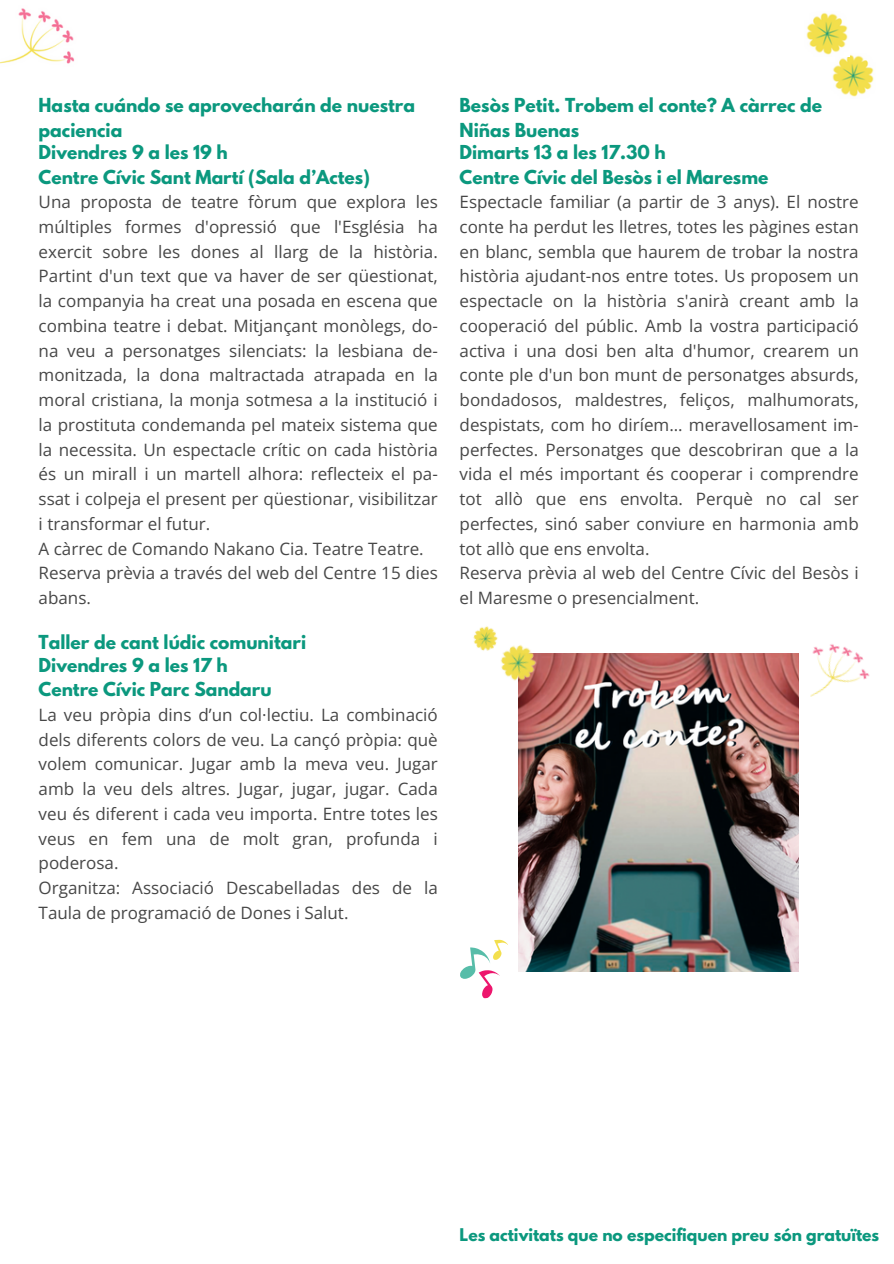
<style>
.page{position:relative;width:894px;height:1264px;background:#fff}
.page>*{position:absolute;margin:0;border:0;box-sizing:border-box;transform-origin:0 0}
.t1{font:17.1px/24.8px "Open Sans";color:#474747}
.t2{font:700 17.1px/24.8px "League Spartan";color:#0b987e}
.t3{font:700 15.6px "League Spartan";color:#0b987e}
</style>
<div class="page">
<img style="left:0;top:8px;width:74px;height:56px">
<img style="left:832px;top:54px;width:42px;height:43px">
<img style="left:806px;top:12px;width:43px;height:44px">
<img style="left:518px;top:653px;width:280px;height:318px">
<img style="left:500px;top:645px;width:42px;height:43px">
<img style="left:473px;top:626px;width:29px;height:30px">
<img style="left:794px;top:644px;width:76px;height:59px">
<svg style="left:460px;top:939px;width:48px;height:60px"></svg>
<p class="t2" style="left:39px;top:95px;width:378px">Hasta cuándo se aprovecharán de nuestra paciencia</p>
<p class="t2" style="left:39px;top:142px;width:333px">Divendres 9 a les 19 h<br>Centre Cívic Sant Martí (Sala d’Actes)</p>
<p class="t1" style="left:39px;top:189px;width:400px;text-align:justify">Una proposta de teatre fòrum que explora les múltiples formes d'opressió que l'Església ha exercit sobre les dones al llarg de la història.<br>Partint d'un text que va haver de ser qüestionat, la companyia ha creat una posada en escena que combina teatre i debat. Mitjançant monòlegs, do&shy;na veu a personatges silenciats: la lesbiana de&shy;monitzada, la dona maltractada atrapada en la moral cristiana, la monja sotmesa a la institució i la prostituta condemanda pel mateix sistema que la necessita. Un espectacle crític on cada història és un mirall i un martell alhora: reflecteix el pa&shy;ssat i colpeja el present per qüestionar, visibilitzar i transformar el futur.</p>
<h1 class="t1" style="left:39px;top:535px;width:386px">A càrrec de Comando Nakano Cia. Teatre Teatre.</h1>
<h1 class="t1" style="left:39px;top:560px;width:400px">Reserva prèvia a través del web del Centre 15 dies abans.</h1>
<p class="t2" style="left:39px;top:632px;width:269px">Taller de cant lúdic comunitari</p>
<h1 class="t2" style="left:39px;top:654px;width:234px">Divendres 9 a les 17 h<br>Centre Cívic Parc Sandaru</h1>
<p class="t1" style="left:39px;top:701px;width:400px">La veu pròpia dins d’un col·lectiu. La combinació dels diferents colors de veu. La cançó pròpia: què volem comunicar. Jugar amb la meva veu. Jugar amb la veu dels altres. Jugar, jugar, jugar. Cada veu és diferent i cada veu importa. Entre totes les veus en fem una de molt gran, profunda i poderosa.<br>Organitza: Associació Descabelladas des de la Taula de programació de Dones i Salut.</p>
<p class="t2" style="left:459px;top:95px;width:364px">Besòs Petit. Trobem el conte? A càrrec de<br>Niñas Buenas</p>
<h1 class="t2" style="left:459px;top:142px;width:310px">Dimarts 13 a les 17.30 h<br>Centre Cívic del Besòs i el Maresme</h1>
<h1 class="t1" style="left:459px;top:189px;width:400px;text-align:justify">Espectacle familiar (a partir de 3 anys). El nostre conte ha perdut les lletres, totes les pàgines estan en blanc, sembla que haurem de trobar la nostra història ajudant-nos entre totes. Us proposem un espectacle on la història s'anirà creant amb la cooperació del públic. Amb la vostra participació activa i una dosi ben alta d'humor, crearem un conte ple d'un bon munt de personatges absurds, bondadosos, maldestres, feliços, malhumorats, despistats, com ho diríem... meravellosament im&shy;perfectes. Personatges que descobriran que a la vida el més important és cooperar i comprendre tot allò que ens envolta. Perquè no cal ser perfectes, sinó saber conviure en harmonia amb tot allò que ens envolta.</h1>
<p class="t1" style="left:459px;top:560px;width:400px">Reserva prèvia al web del Centre Cívic del Besòs i el Maresme o presencialment.</p>
<h1 class="t3" style="left:459px;top:1226px;width:421px">Les activitats que no especifiquen preu són gratuïtes</h1>
</div>
